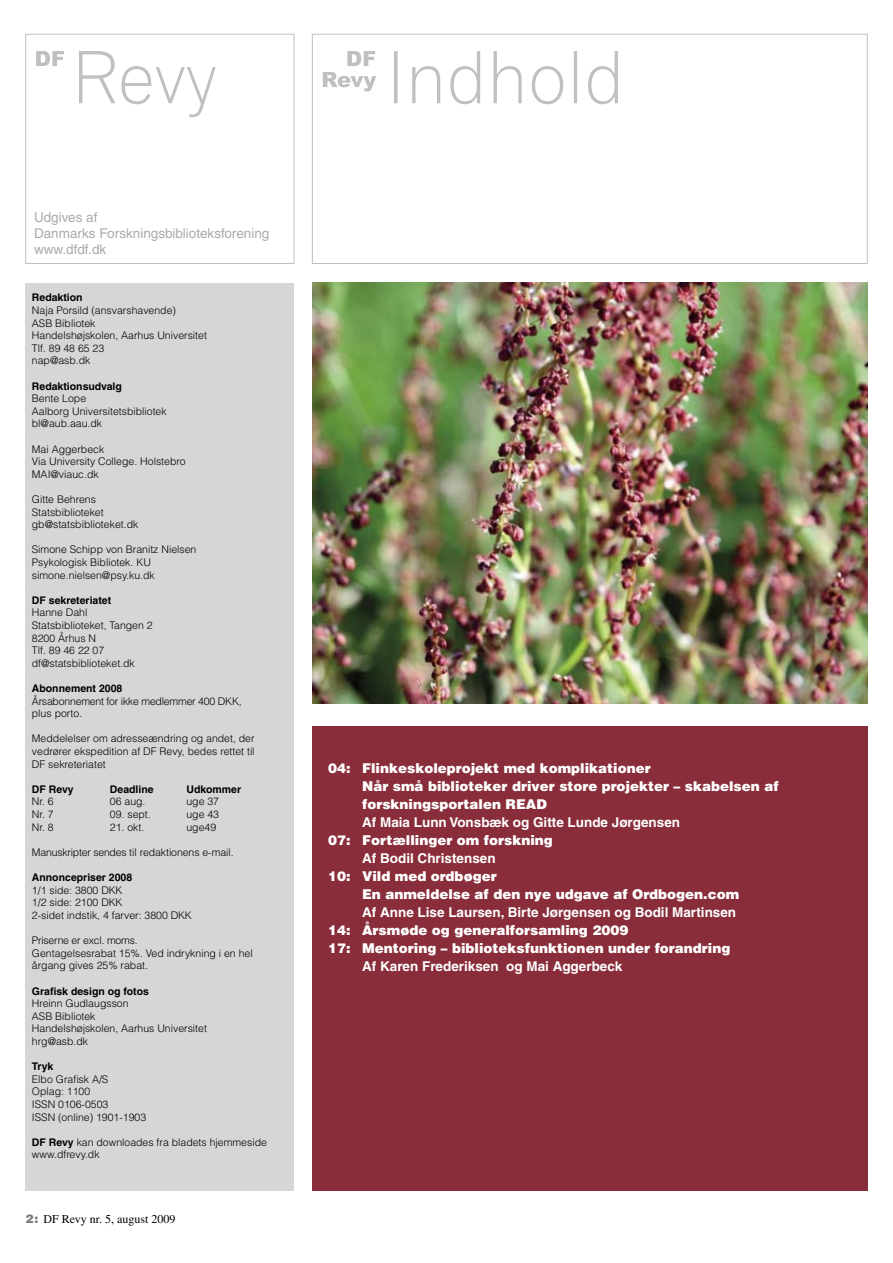
<style>
.page{position:relative;width:893px;height:1263px;background:#fff}
.page>*{position:absolute;margin:0;border:0;box-sizing:border-box;transform-origin:0 0}
.t1{font:900 13.5px/18px "Helvetica";color:#fff}
.t2{font:700 13.5px "Helvetica";color:#fff}
.t3{font:13.5px/16.2px "Helvetica";color:#aaa}
.t4{font:12px "Times";color:#000}
.t5{font:300 10.5px/12.6px "Helvetica";color:#000}
.t6{font:700 10.5px "Helvetica";color:#000}
.t7{font:300 10.5px/12.6px "Helvetica";letter-spacing:-.02em;color:#000}
.s1{font-weight:700}
.s2{font-family:"Helvetica";font-weight:900;color:#7c7c7c}
</style>
<div class="page">
<img style="left:312px;top:283px;width:555px;height:420px">
<div style="left:26px;top:34px;width:268px;height:230px;border:1px solid #c0c0c0"></div>
<div style="left:26px;top:283px;width:268px;height:908px;background:#d6d6d6"></div>
<svg style="left:79px;top:51px;width:137px;height:66px"></svg>
<svg style="left:36px;top:51px;width:28px;height:15px"></svg>
<div style="left:312px;top:34px;width:555px;height:230px;border:1px solid #c0c0c0"></div>
<svg style="left:394px;top:51px;width:224px;height:53px"></svg>
<svg style="left:347px;top:51px;width:28px;height:15px"></svg>
<svg style="left:323px;top:72px;width:53px;height:19px"></svg>
<div style="left:312px;top:726px;width:555px;height:464px;background:#892d3a"></div>
<p class="t3" style="left:34px;top:209px;width:237px">Udgives af<br>Danmarks Forskningsbiblioteksforening www.dfdf.dk</p>
<p class="t6" style="left:32px;top:291px;width:52px">Redaktion</p>
<p class="t5" style="left:32px;top:304px;width:177px">Naja Porsild (ansvarshavende)<br>ASB Bibliotek<br>Handelshøjskolen, Aarhus Universitet<br>Tlf. 89 48 65 23<br>nap@asb.dk</p>
<p class="t6" style="left:32px;top:379px;width:92px">Redaktionsudvalg</p>
<p class="t5" style="left:32px;top:392px;width:136px">Bente Lope<br>Aalborg Universitetsbibliotek bl@aub.aau.dk</p>
<p class="t5" style="left:32px;top:442px;width:155px">Mai Aggerbeck<br>Via University College. Holstebro<br>MAI@viauc.dk</p>
<p class="t5" style="left:32px;top:493px;width:108px">Gitte Behrens<br>Statsbiblioteket gb@statsbiblioteket.dk</p>
<p class="t5" style="left:32px;top:543px;width:166px">Simone Schipp von Branitz Nielsen<br>Psykologisk Bibliotek. KU simone.nielsen@psy.ku.dk</p>
<p class="t6" style="left:32px;top:594px;width:81px">DF sekreteriatet</p>
<p class="t5" style="left:32px;top:606px;width:122px">Hanne Dahl<br>Statsbiblioteket, Tangen 2<br>8200 Århus N<br>Tlf. 89 46 22 07 df@statsbiblioteket.dk</p>
<p class="t6" style="left:32px;top:682px;width:92px">Abonnement 2008</p>
<p class="t7" style="left:32px;top:694px;width:211px">Årsabonnement for ikke medlemmer 400 DKK, plus porto.</p>
<p class="t5" style="left:32px;top:732px;width:224px;text-align:justify">Meddelelser om adresseændring og andet, der vedrører ekspedition af DF Revy, bedes rettet til DF sekreteriatet</p>
<p class="t6" style="left:32px;top:783px;width:43px">DF Revy</p>
<p class="t6" style="left:110px;top:783px;width:45px">Deadline</p>
<p class="t6" style="left:186px;top:783px;width:56px">Udkommer</p>
<p class="t5" style="left:32px;top:795px;width:23px">Nr. 6</p>
<p class="t5" style="left:110px;top:795px;width:37px">06 aug.</p>
<p class="t5" style="left:186px;top:795px;width:34px">uge 37</p>
<p class="t5" style="left:32px;top:808px;width:23px">Nr. 7</p>
<p class="t5" style="left:110px;top:808px;width:42px">09. sept.</p>
<p class="t5" style="left:186px;top:808px;width:34px">uge 43</p>
<p class="t5" style="left:32px;top:820px;width:23px">Nr. 8</p>
<p class="t5" style="left:110px;top:820px;width:36px">21. okt.</p>
<p class="t5" style="left:186px;top:820px;width:31px">uge49</p>
<p class="t7" style="left:32px;top:846px;width:203px">Manuskripter sendes til redaktionens e-mail.</p>
<p class="t6" style="left:32px;top:871px;width:102px">Annoncepriser 2008</p>
<p class="t5" style="left:32px;top:883px;width:162px">1/1 side: 3800 DKK<br>1/2 side: 2100 DKK<br>2-sidet indstik, 4 farver: 3800 DKK</p>
<p class="t5" style="left:32px;top:934px;width:222px">Priserne er excl. moms.<br>Gentagelsesrabat 15%. Ved indrykning i en hel årgang gives 25% rabat.</p>
<p class="t6" style="left:32px;top:984px;width:119px">Grafisk design og fotos</p>
<p class="t5" style="left:32px;top:997px;width:177px">Hreinn Gudlaugsson<br>ASB Bibliotek<br>Handelshøjskolen, Aarhus Universitet hrg@asb.dk</p>
<p class="t6" style="left:32px;top:1060px;width:23px">Tryk</p>
<p class="t5" style="left:32px;top:1072px;width:116px">Elbo Grafisk A/S<br>Oplag: 1100<br>ISSN 0106-0503<br>ISSN (online) 1901-1903</p>
<p class="t5" style="left:32px;top:1135px;width:236px"><span class="s1">DF Revy</span> kan downloades fra bladets hjemmeside www.dfrevy.dk</p>
<p class="t4" style="left:35px;top:1212px;width:142px"><span class="s2">:</span> DF Revy nr. 5, august 2009</p>
<p class="t1" style="left:362px;top:759px;width:418px;text-indent:-34px">04: Flinkeskoleprojekt med komplikationer<br>Når små biblioteker driver store projekter – skabelsen af forskningsportalen READ</p>
<p class="t2" style="left:362px;top:814px;width:319px">Af Maia Lunn Vonsbæk og Gitte Lunde Jørgensen</p>
<p class="t1" style="left:328px;top:831px;width:226px">07: Fortællinger om forskning</p>
<p class="t2" style="left:362px;top:850px;width:135px">Af Bodil Christensen</p>
<p class="t1" style="left:362px;top:867px;width:379px;text-indent:-34px">10: Vild med ordbøger<br>En anmeldelse af den nye udgave af Ordbogen.com</p>
<p class="t2" style="left:362px;top:904px;width:376px">Af Anne Lise Laursen, Birte Jørgensen og Bodil Martinsen</p>
<p class="t1" style="left:328px;top:921px;width:404px">14: Årsmøde og generalforsamling 2009<br>17: Mentoring – biblioteksfunktionen under forandring</p>
<p class="t2" style="left:362px;top:958px;width:262px">Af Karen Frederiksen og Mai Aggerbeck</p>
</div>
